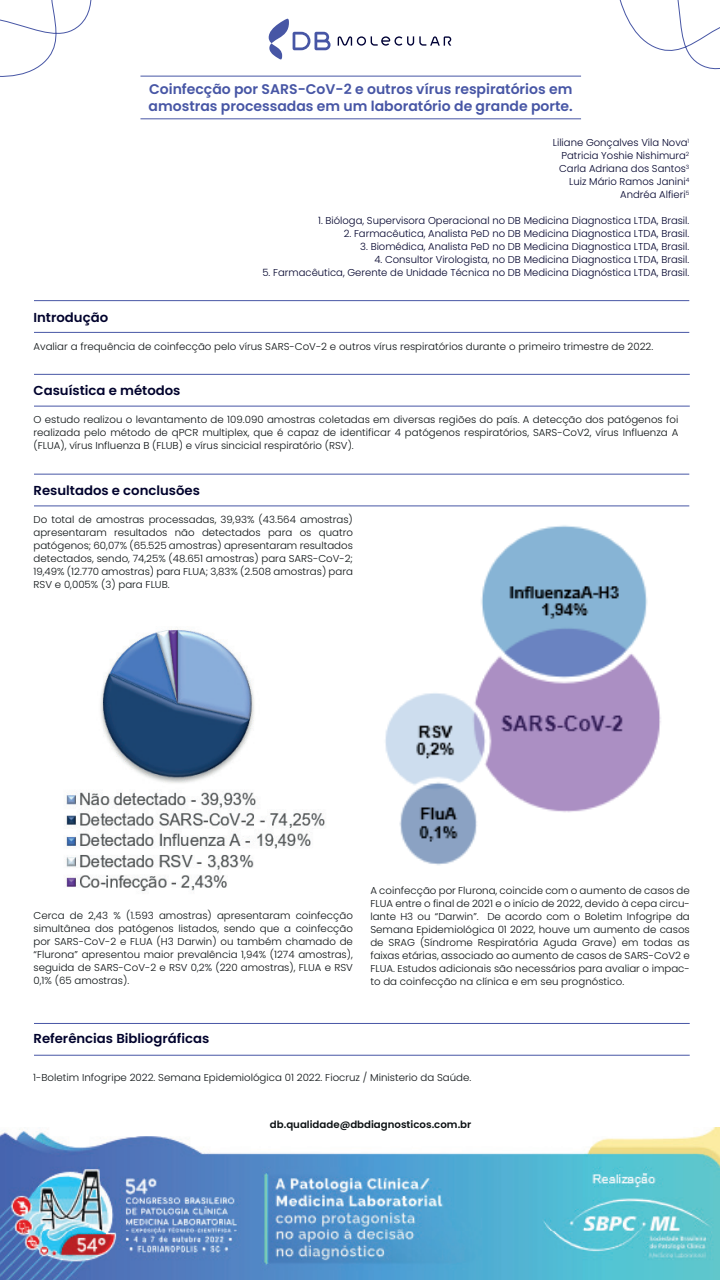
<style>
.page{position:relative;width:720px;height:1280px;background:#fff}
.page>*{position:absolute;margin:0;border:0;box-sizing:border-box;transform-origin:0 0}
.t1{font:600 14px/16.8px "Poppins";color:#4756a5}
.t2{font:600 13px "Poppins";color:#00022c}
.t3{font:300 10px/13px "Poppins";color:#0d1214;text-align:justify}
.t4{font:300 10px/13px "Poppins";color:#00022c;text-align:right}
.t5{font:600 10px "Poppins";color:#0d1214}
</style>
<div class="page">
<hr style="left:34px;top:332px;width:655px;height:1px;background:#4756a5">
<hr style="left:34px;top:300px;width:655px;height:1px;background:#4756a5">
<hr style="left:34px;top:406px;width:656px;height:1px;background:#4756a5">
<hr style="left:34px;top:374px;width:656px;height:1px;background:#4756a5">
<hr style="left:34px;top:505px;width:655px;height:1px;background:#4756a5">
<hr style="left:34px;top:474px;width:655px;height:1px;background:#4756a5">
<hr style="left:34px;top:1055px;width:656px;height:1px;background:#4756a5">
<hr style="left:34px;top:1023px;width:656px;height:1px;background:#4756a5">
<hr style="left:140px;top:118px;width:441px;height:1px;background:#4756a5">
<hr style="left:140px;top:76px;width:441px;height:1px;background:#4756a5">
<svg style="left:338px;top:36px;width:113px;height:10px"></svg>
<svg style="left:269px;top:19px;width:62px;height:40px"></svg>
<svg style="left:619px;top:0;width:101px;height:70px"></svg>
<svg style="left:1px;top:0;width:91px;height:77px"></svg>
<img style="left:65px;top:629px;width:260px;height:262px">
<img style="left:385px;top:525px;width:276px;height:340px">
<img style="left:1px;top:1128px;width:719px;height:152px">
<h1 class="t1" style="left:149px;top:81px;width:426px">Coinfecção por SARS-CoV-2 e outros vírus respiratórios em amostras processadas em um laboratório de grande porte.</h1>
<p class="t4" style="left:553px;top:136px;width:138px">Liliane Gonçalves Vila Nova<sup>1<br></sup>Patricia Yoshie Nishimura<sup>2<br></sup>Carla Adriana dos Santos<sup>3<br></sup>Luiz Mário Ramos Janini<sup>4<br></sup>Andréa Alfieri<sup>5</sup></p>
<p class="t4" style="left:318px;top:214px;width:373px">1. Bióloga, Supervisora Operacional no DB Medicina Diagnostica LTDA, Brasil.</p>
<p class="t4" style="left:344px;top:227px;width:347px">2. Farmacêutica, Analista PeD no DB Medicina Diagnostica LTDA, Brasil.</p>
<p class="t4" style="left:360px;top:240px;width:331px">3. Biomédica, Analista PeD no DB Medicina Diagnostica LTDA, Brasil.</p>
<p class="t4" style="left:374px;top:253px;width:316px">4. Consultor Virologista, no DB Medicina Diagnostica LTDA, Brasil.</p>
<p class="t4" style="left:262px;top:266px;width:428px">5. Farmacêutica, Gerente de Unidade Técnica no DB Medicina Diagnóstica LTDA, Brasil.</p>
<h2 class="t2" style="left:34px;top:309px;width:76px">Introdução</h2>
<p class="t3" style="left:34px;top:340px;width:621px">Avaliar a frequência de coinfecção pelo vírus SARS-CoV-2 e outros vírus respiratórios durante o primeiro trimestre de 2022.</p>
<h2 class="t2" style="left:34px;top:383px;width:148px">Casuística e métodos</h2>
<p class="t3" style="left:34px;top:413px;width:646px">O estudo realizou o levantamento de 109.090 amostras coletadas em diversas regiões do país. A detecção dos patógenos foi realizada pelo método de qPCR multiplex, que é capaz de identificar 4 patógenos respiratórios, SARS-CoV2, vírus Influenza A (FLUA), vírus Influenza B (FLUB) e vírus sincicial respiratório (RSV).</p>
<h2 class="t2" style="left:34px;top:483px;width:168px">Resultados e conclusões</h2>
<p class="t3" style="left:34px;top:513px;width:321px">Do total de amostras processadas, 39,93% (43.564 amostras) apresentaram resultados não detectados para os quatro patógenos; 60,07% (65.525 amostras) apresentaram resultados detectados, sendo, 74,25% (48.651 amostras) para SARS-CoV-2; 19,49% (12.770 amostras) para FLUA; 3,83% (2.508 amostras) para RSV e 0,005% (3) para FLUB.</p>
<p class="t3" style="left:34px;top:909px;width:321px">Cerca de 2,43 % (1.593 amostras) apresentaram coinfecção simultânea dos patógenos listados, sendo que a coinfecção por SARS-CoV-2 e FLUA (H3 Darwin) ou também chamado de “Flurona” apresentou maior prevalência 1,94% (1274 amostras), seguida de SARS-CoV-2 e RSV 0,2% (220 amostras), FLUA e RSV 0,1% (65 amostras).</p>
<h2 class="t2" style="left:34px;top:1031px;width:177px">Referências Bibliográficas</h2>
<p class="t3" style="left:370px;top:884px;width:321px">A coinfecção por Flurona, coincide com o aumento de casos de FLUA entre o final de 2021 e o início de 2022, devido à cepa circu&shy;lante H3 ou “Darwin”. De acordo com o Boletim Infogripe da Semana Epidemiológica 01 2022, houve um aumento de casos de SRAG (Síndrome Respiratória Aguda Grave) em todas as faixas etárias, associado ao aumento de casos de SARS-CoV2 e FLUA. Estudos adicionais são necessários para avaliar o impac&shy;to da coinfecção na clínica e em seu prognóstico.</p>
<p class="t3" style="left:33px;top:1071px;width:440px">1-Boletim Infogripe 2022. Semana Epidemiológica 01 2022. Fiocruz / Ministerio da Saúde.</p>
<p class="t5" style="left:270px;top:1119px;width:203px">db.qualidade@dbdiagnosticos.com.br</p>
</div>
